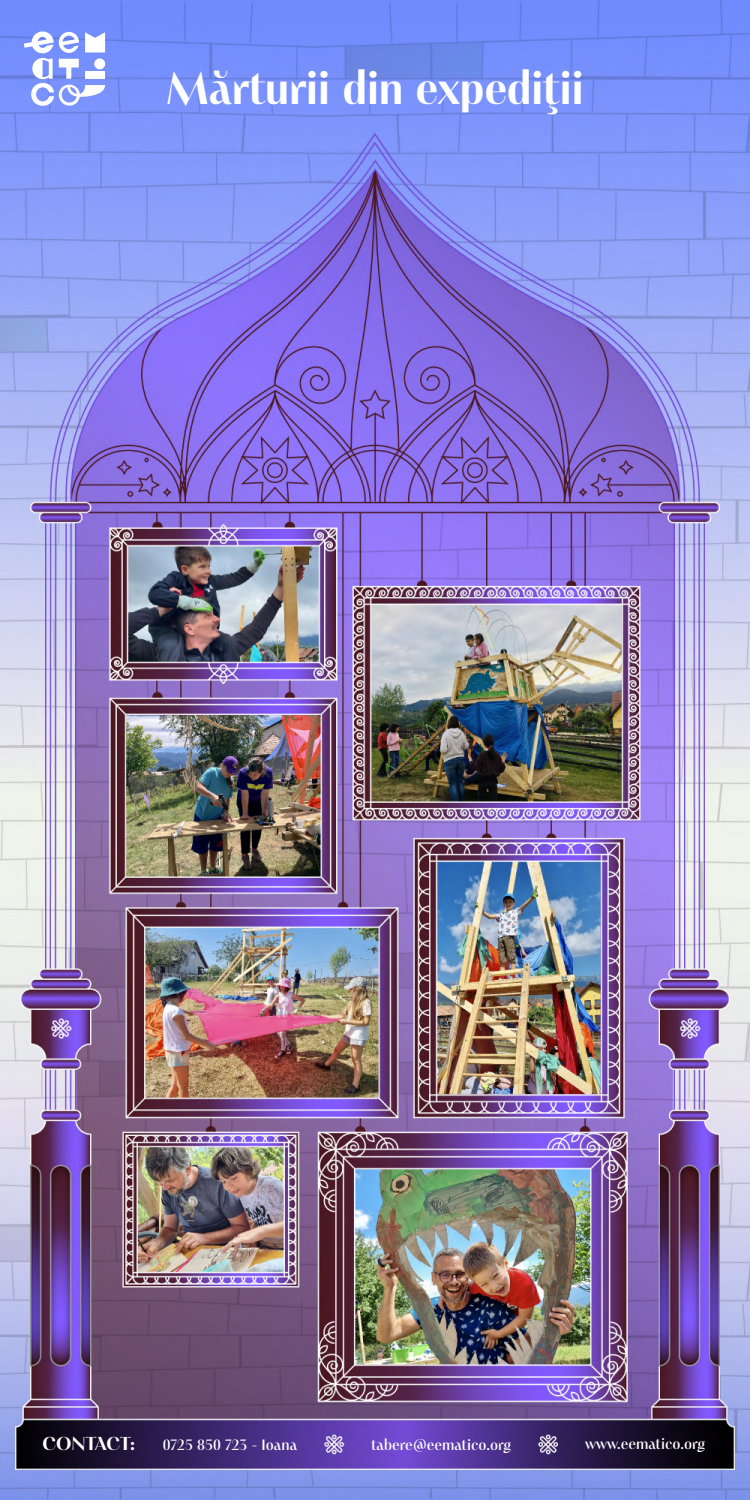
<style>
.page{position:relative;width:750px;height:1500px;background:#fff}
.page>*{position:absolute;margin:0;border:0;box-sizing:border-box;transform-origin:0 0}
.t1{font:700 45px "PF Marlet Display";letter-spacing:-.01em;color:#fff}
.t2{font:700 18.75px "PF Marlet Display";color:#fff}
.t3{font:500 15px "PF Marlet Display";color:#fff}
</style>
<div class="page">
<img style="left:0;top:0;width:750px;height:1500px">
<svg style="left:24px;top:31px;width:81px;height:75px"></svg>
<h1 class="t1" style="left:166px;top:60px;width:420px">Mărturii din expediţii</h1>
<p class="t2" style="left:43px;top:1431px;width:94px">CONTACT:</p>
<p class="t3" style="left:163px;top:1435px;width:136px">0725 850 723 - Ioana</p>
<p class="t3" style="left:371px;top:1435px;width:142px">tabere@eematico.org</p>
<p class="t3" style="left:585px;top:1434px;width:122px">www.eematico.org</p>
</div>
